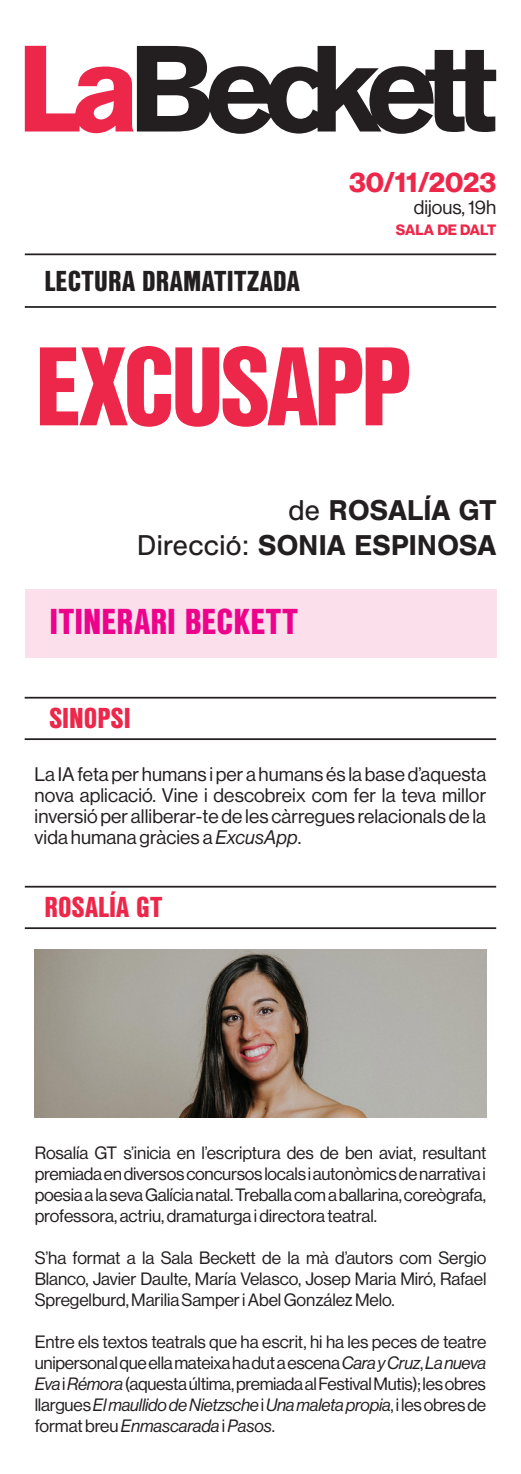
<style>
.page{position:relative;width:521px;height:1474px;background:#fff}
.page>*{position:absolute;margin:0;border:0;box-sizing:border-box;transform-origin:0 0}
.t1{font:900 108.5px "Nimbus San Con L";letter-spacing:-.035em;color:#ed274a}
.t2{font:900 35px "Nimbus San Con L";color:#ed028c}
.t3{font:700 29.75px "Nimbus San";letter-spacing:-.01em;color:#231f20}
.t4{font:900 28px "Nimbus San Con L";letter-spacing:.01em;color:#231f20}
.t5{font:900 28px "Nimbus San Con L";color:#ed274a}
.t6{font:28px "N Haas Grotesk DS Pro 75 Bd";color:#ed274a}
.t7{font:19.25px/21px "N Haas Grotesk DS Pro 55 Rg";letter-spacing:.005em;color:#231f20;text-align:justify}
.t8{font:17.5px/21px "N Haas Grotesk DS Pro 55 Rg";letter-spacing:-.01em;color:#231f20;text-align:justify}
.t9{font:14.7px "N Haas Grotesk DS Pro 75 Bd";color:#ed274a}
.s1{font-weight:400}
.s2{font-family:"N Haas Grotesk DS Pro 56 It"}
</style>
<div class="page">
<hr style="left:25px;top:697px;width:471px;height:1px;background:#231f20">
<hr style="left:25px;top:738px;width:471px;height:2px;background:#231f20">
<svg style="left:25px;top:46px;width:109px;height:87px"></svg>
<svg style="left:137px;top:46px;width:359px;height:88px;fill:#231f20"></svg>
<hr style="left:25px;top:253px;width:471px;height:2px;background:#231f20">
<hr style="left:25px;top:306px;width:471px;height:2px;background:#231f20">
<div style="left:25px;top:589px;width:471px;height:68px;background:#fbdfeb"></div>
<hr style="left:25px;top:885px;width:471px;height:2px;background:#231f20">
<hr style="left:25px;top:927px;width:471px;height:2px;background:#231f20">
<img style="left:35px;top:949px;width:451px;height:168px">
<p class="t4" style="left:45px;top:259px;width:257px">LECTURA DRAMATITZADA</p>
<p class="t6" style="left:349px;top:165px;width:149px">30/11/2023</p>
<p class="t7" style="left:414px;top:197px;width:84px">dijous, 19h</p>
<p class="t9" style="left:396px;top:221px;width:102px">SALA DE DALT</p>
<p class="t1" style="left:35px;top:304px;width:377px">EXCUSAPP</p>
<p class="t3" style="left:288px;top:493px;width:210px"><span class="s1">de</span> ROSALÍA GT</p>
<p class="t3" style="left:137px;top:528px;width:361px"><span class="s1">Direcció:</span> SONIA ESPINOSA</p>
<p class="t2" style="left:50px;top:595px;width:250px">ITINERARI BECKETT</p>
<p class="t5" style="left:49px;top:697px;width:83px">SINOPSI</p>
<p class="t7" style="left:35px;top:764px;width:453px">La IA feta per humans i per a humans és la base d’aquesta nova aplicació. Vine i descobreix com fer la teva millor inversió per alliberar-te de les càrregues relacionals de la vida humana gràcies a <span class="s2">ExcusApp</span>.</p>
<p class="t5" style="left:45px;top:886px;width:119px">ROSALÍA GT</p>
<p class="t8" style="left:35px;top:1142px;width:453px">Rosalía GT s’inicia en l’escriptura des de ben aviat, resultant premiada en diversos concursos locals i autonòmics de narrativa i poesia a la seva Galícia natal. Treballa com a ballarina, coreògrafa, professora, actriu, dramaturga i directora teatral.</p>
<p class="t8" style="left:35px;top:1247px;width:453px">S’ha format a la Sala Beckett de la mà d’autors com Sergio Blanco, Javier Daulte, María Velasco, Josep Maria Miró, Rafael Spregelburd, Marilia Samper i Abel González Melo.</p>
<p class="t8" style="left:35px;top:1331px;width:453px">Entre els textos teatrals que ha escrit, hi ha les peces de teatre unipersonal que ella mateixa ha dut a escena <span class="s2">Cara y Cruz</span>, <span class="s2">La nueva Eva</span> i <span class="s2">Rémora</span> (aquesta última, premiada al Festival Mutis); les obres llargues <span class="s2">El maullido de Nietzsche</span> i <span class="s2">Una maleta propia</span>, i les obres de format breu <span class="s2">Enmascarada</span> i <span class="s2">Pasos</span>.</p>
</div>
